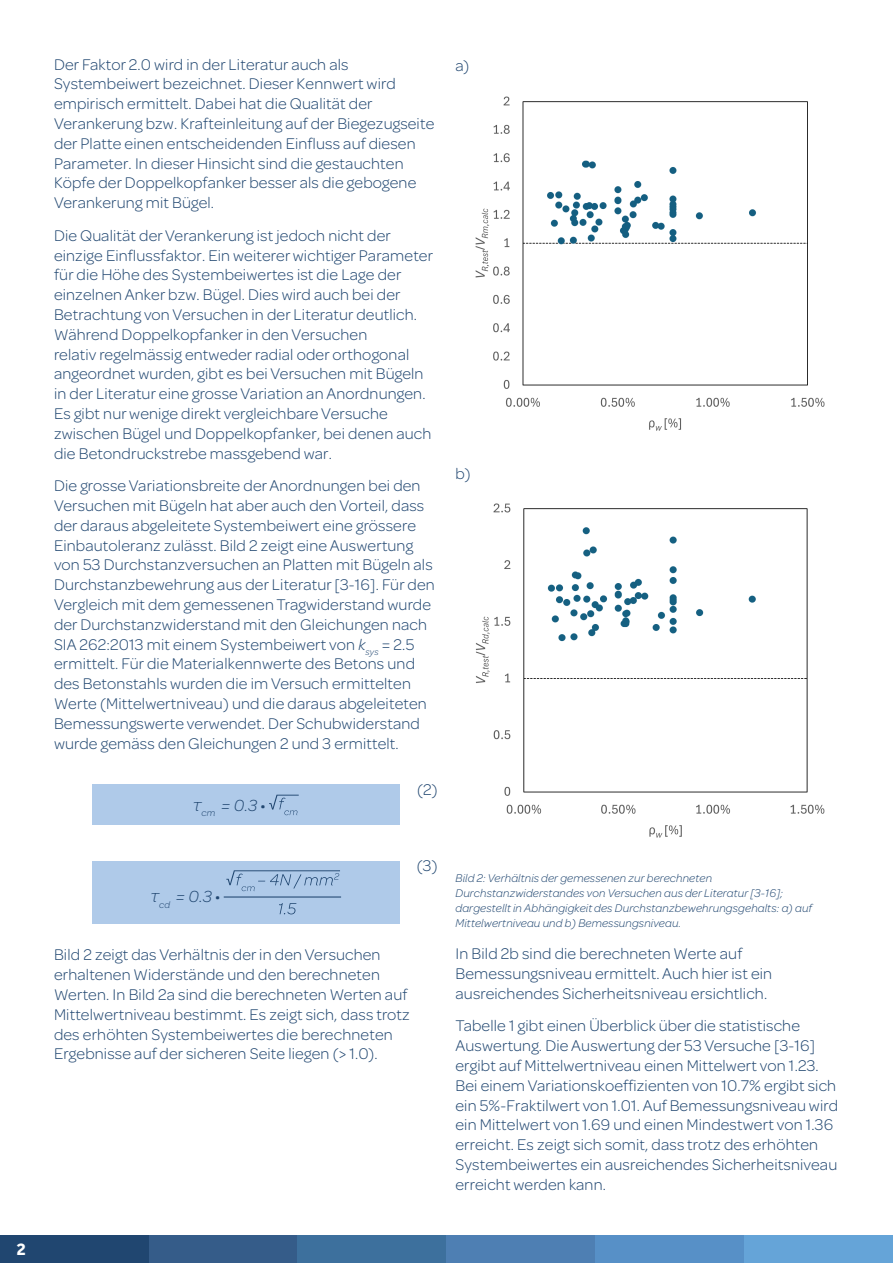
<style>
.page{position:relative;width:893px;height:1263px;background:#fff}
.page>*{position:absolute;margin:0;border:0;box-sizing:border-box;transform-origin:0 0}
.t1{font:700 18px "Effra";color:#fff}
.t2{font:italic 300 17.1px "Omnes";color:#204670}
.t3{font:300 16.5px/19.8px "Omnes";letter-spacing:.01em;color:#204670}
.t4{font:italic 300 12px/15px "Omnes";letter-spacing:.01em;color:#204670}
.s1{font-style:italic}
.s2{font-family:"Segoe UI";font-size:18px}
.s3{font-weight:700;font-style:normal}
</style>
<div class="page">
<div style="left:0;top:1235px;width:149px;height:28px;background:#204670"></div>
<div style="left:149px;top:1235px;width:149px;height:28px;background:#355c89"></div>
<div style="left:298px;top:1235px;width:148px;height:28px;background:#3d709d"></div>
<div style="left:446px;top:1235px;width:149px;height:28px;background:#4e7fb3"></div>
<div style="left:595px;top:1235px;width:149px;height:28px;background:#5790c7"></div>
<div style="left:744px;top:1235px;width:149px;height:28px;background:#65a4d8"></div>
<div style="left:92px;top:784px;width:308px;height:41px;background:#afcae9"></div>
<svg style="left:269px;top:795px;width:30px;height:20px"></svg>
<div style="left:92px;top:861px;width:308px;height:62px;background:#afcae9"></div>
<svg style="left:226px;top:870px;width:114px;height:21px"></svg>
<hr style="left:224px;top:896px;width:117px;height:1px;background:#204670">
<svg style="left:279px;top:903px;width:17px;height:11px"></svg>
<img style="left:475px;top:96px;width:350px;height:335px">
<img style="left:475px;top:503px;width:350px;height:335px">
<p class="t1" style="left:17px;top:1239px;width:11px">2</p>
<p class="t3" style="left:54px;top:53px;width:382px">Der Faktor 2.0 wird in der Literatur auch als Systembeiwert bezeichnet. Dieser Kennwert wird empirisch ermittelt. Dabei hat die Qualität der Verankerung bzw. Krafteinleitung auf der Biegezugseite der Platte einen entscheidenden Einfluss auf diesen Parameter. In dieser Hinsicht sind die gestauchten Köpfe der Doppelkopfanker besser als die gebogene Verankerung mit Bügel.</p>
<p class="t3" style="left:54px;top:225px;width:381px">Die Qualität der Verankerung ist jedoch nicht der einzige Einflussfaktor. Ein weiterer wichtiger Parameter für die Höhe des Systembeiwertes ist die Lage der einzelnen Anker bzw. Bügel. Dies wird auch bei der Betrachtung von Versuchen in der Literatur deutlich.<br>Während Doppelkopfanker in den Versuchen<br>relativ regelmässig entweder radial oder orthogonal angeordnet wurden, gibt es bei Versuchen mit Bügeln in der Literatur eine grosse Variation an Anordnungen.<br>Es gibt nur wenige direkt vergleichbare Versuche zwischen Bügel und Doppelkopfanker, bei denen auch die Betondruckstrebe massgebend war.</p>
<p class="t3" style="left:54px;top:475px;width:382px">Die grosse Variationsbreite der Anordnungen bei den Versuchen mit Bügeln hat aber auch den Vorteil, dass der daraus abgeleitete Systembeiwert eine grössere Einbautoleranz zulässt. Bild 2 zeigt eine Auswertung von 53 Durchstanzversuchen an Platten mit Bügeln als Durchstanzbewehrung aus der Literatur [3-16]. Für den Vergleich mit dem gemessenen Tragwiderstand wurde der Durchstanzwiderstand mit den Gleichungen nach SIA 262:2013 mit einem Systembeiwert von <span class="s1">k</span><sub>sys</sub> = 2.5 ermittelt. Für die Materialkennwerte des Betons und des Betonstahls wurden die im Versuch ermittelten Werte (Mittelwertniveau) und die daraus abgeleiteten Bemessungswerte verwendet. Der Schubwiderstand wurde gemäss den Gleichungen 2 und 3 ermittelt.</p>
<p class="t3" style="left:417px;top:778px;width:22px">(2)</p>
<p class="t2" style="left:193px;top:794px;width:74px"><span class="s2">τ</span><sub>cm</sub> = 0.3 <span class="s3">∙</span></p>
<p class="t2" style="left:150px;top:886px;width:71px"><span class="s2">τ</span><sub>cd</sub> = 0.3 <span class="s3">∙</span></p>
<p class="t3" style="left:417px;top:855px;width:22px">(3)</p>
<p class="t3" style="left:54px;top:944px;width:357px">Bild 2 zeigt das Verhältnis der in den Versuchen erhaltenen Widerstände und den berechneten Werten. In Bild 2a sind die berechneten Werten auf Mittelwertniveau bestimmt. Es zeigt sich, dass trotz des erhöhten Systembeiwertes die berechneten Ergebnisse auf der sicheren Seite liegen (&gt; 1.0).</p>
<p class="t3" style="left:455px;top:55px;width:15px">a)</p>
<p class="t3" style="left:455px;top:462px;width:17px">b)</p>
<p class="t4" style="left:455px;top:869px;width:358px">Bild 2: Verhältnis der gemessenen zur berechneten Durchstanzwiderstandes von Versuchen aus der Literatur [3-16]; dargestellt in Abhängigkeit des Durchstanzbewehrungsgehalts: a) auf Mittelwertniveau und b) Bemessungsniveau.</p>
<p class="t3" style="left:455px;top:943px;width:318px">In Bild 2b sind die berechneten Werte auf<br>Bemessungsniveau ermittelt. Auch hier ist ein ausreichendes Sicherheitsniveau ersichtlich.</p>
<p class="t3" style="left:455px;top:1015px;width:384px">Tabelle 1 gibt einen Überblick über die statistische Auswertung. Die Auswertung der 53 Versuche [3-16] ergibt auf Mittelwertniveau einen Mittelwert von 1.23.<br>Bei einem Variationskoeffizienten von 10.7% ergibt sich ein 5%-Fraktilwert von 1.01. Auf Bemessungsniveau wird ein Mittelwert von 1.69 und einen Mindestwert von 1.36 erreicht. Es zeigt sich somit, dass trotz des erhöhten Systembeiwertes ein ausreichendes Sicherheitsniveau erreicht werden kann.</p>
</div>
